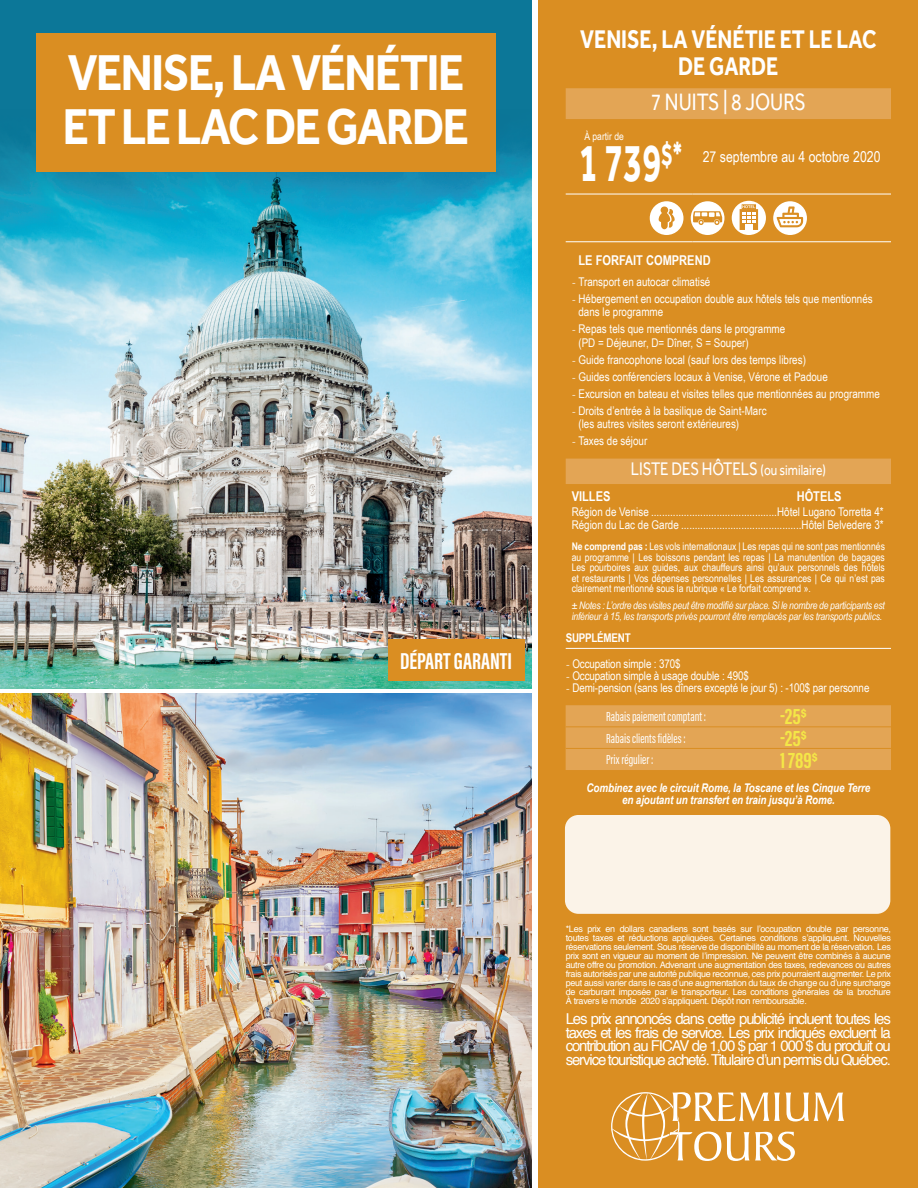
<style>
.page{position:relative;width:918px;height:1188px;background:#fff}
.page>*{position:absolute;margin:0;border:0;box-sizing:border-box;transform-origin:0 0}
.SousTitre1{font:700 55.65px "Effra";color:#fff;scale:.63 1}
.t1{font:700 51.75px/54px "Effra";letter-spacing:-.03em;color:#fff;scale:.87 1}
.t2{font:700 26.25px/27px "Effra";color:#fff;text-align:center;scale:.8 1}
.t3{font:24.3px "Effra";color:#fff;scale:.8 1}
.Titre_énumération_ba{font:700 23.7px "Acumin Pro Extra Cond";color:#fff}
.Titre_énumération_ba-2{font:700 22.5px "Acumin Pro Extra Cond";color:#f4e747}
.t4{font:18.75px "Effra";color:#fff;scale:.8 1}
.Texte_Cellule{font:15px/13.5px "Helvetica";letter-spacing:-.075em;color:#fff;text-align:justify}
.Titre_énumération_ba-3{font:15px "Arial Narrow";color:#fff}
.Titre_énumération_ba-4{font:13.5px "Acumin Pro Extra Cond";color:#fff}
.Titre_énumération_ba-5{font:700 13.5px "Arial Narrow";color:#fff}
.Titre_énumération_ba-6{font:12px/13.5px "Arial Narrow";color:#fff}
.Énumération_Bas{font:italic 700 12px/12px "Arial Narrow";letter-spacing:-.01em;color:#fff;text-align:center}
.Paragraph_Style_1{font:700 12px "Arial Narrow";letter-spacing:-.02em;color:#fff}
.Paragraph_Style_1-2{font:10.5px/10.5px "Arial Narrow";color:#fff;text-align:justify}
.Paragraph_Style_1-3{font:italic 10.5px/10.5px "Arial Narrow";letter-spacing:-.015em;color:#fff}
.SousTitre1-2{font:10.5px "Arial Narrow";color:#fff}
.Texte_Cellule-2{font:9px/9px "Helvetica";letter-spacing:-.03em;color:#fff;text-align:justify}
.s1{font-family:"Minion Pro"}
.s2{font-size:15px}
.s3{font-weight:700}
</style>
<div class="page">
<div style="left:0;top:0;width:532px;height:112px;background:#0c7798"></div>
<img style="left:0;top:198px;width:532px;height:490px">
<div style="left:539px;top:0;width:379px;height:1188px;background:#da8e22"></div>
<svg style="left:566px;top:88px;width:325px;height:396px"></svg>
<hr style="left:566px;top:194px;width:126px;height:1px;background:#fff">
<hr style="left:692px;top:194px;width:199px;height:1px;background:#fff">
<hr style="left:566px;top:241px;width:126px;height:1px;background:#fff">
<hr style="left:692px;top:241px;width:199px;height:1px;background:#fff">
<div style="left:650px;top:201px;width:33px;height:34px;background:#fff;border-radius:50%"></div>
<svg style="left:659px;top:207px;width:16px;height:22px"></svg>
<svg style="left:691px;top:201px;width:33px;height:34px"></svg>
<svg style="left:732px;top:201px;width:34px;height:34px"></svg>
<svg style="left:773px;top:201px;width:34px;height:34px"></svg>
<hr style="left:566px;top:648px;width:325px;height:1px;background:#fff">
<svg style="left:611px;top:1092px;width:233px;height:69px"></svg>
<div style="left:566px;top:705px;width:325px;height:65px;background:#e3a555"></div>
<hr style="left:566px;top:726px;width:187px;height:1px;background:#da8e22">
<hr style="left:753px;top:726px;width:138px;height:1px;background:#da8e22">
<hr style="left:566px;top:748px;width:187px;height:1px;background:#da8e22">
<hr style="left:753px;top:748px;width:138px;height:1px;background:#da8e22">
<div style="left:565px;top:815px;width:325px;height:99px;background:#fbf3e8;border-radius:14px"></div>
<img style="left:0;top:693px;width:532px;height:495px">
<div style="left:388px;top:639px;width:136px;height:42px;background:#da8e22"></div>
<svg style="left:0;top:112px;width:532px;height:86px;background:#178eaf"></svg>
<div style="left:36px;top:33px;width:460px;height:138px;background:#da8e22"></div>
<p class="t1" style="left:63px;top:45px;width:468px">VENISE, LA VÉNÉTIE<br>ET LE LAC DE GARDE</p>
<p class="Titre_énumération_ba" style="left:400px;top:646px;width:114px">DÉPART GARANTI</p>
<p class="t2" style="left:580px;top:25px;width:372px">VENISE, LA VÉNÉTIE ET LE LAC<br>DE GARDE</p>
<p class="t3" style="left:651px;top:88px;width:195px">7 NUITS | 8 JOURS</p>
<p class="SousTitre1-2" style="left:584px;top:129px;width:41px">À partir de</p>
<p class="SousTitre1" style="left:579px;top:129px;width:165px">1 739<sup>$*</sup></p>
<p class="Titre_énumération_ba-3" style="left:703px;top:146px;width:179px">27 septembre au 4 octobre 2020</p>
<p class="Titre_énumération_ba-5" style="left:578px;top:250px;width:134px">LE FORFAIT COMPREND</p>
<p class="Titre_énumération_ba-6" style="left:572px;top:274px;width:140px"><span class="s1">-</span> Transport en autocar climatisé</p>
<p class="Titre_énumération_ba-6" style="left:578px;top:291px;width:296px;text-indent:-7px"><span class="s1">-</span> Hébergement en occupation double aux hôtels tels que mentionnés dans le programme</p>
<p class="Titre_énumération_ba-6" style="left:578px;top:322px;width:208px;text-indent:-7px"><span class="s1">-</span> Repas tels que mentionnés dans le programme (PD = Déjeuner, D= Dîner, S = Souper)</p>
<p class="Titre_énumération_ba-6" style="left:572px;top:352px;width:236px"><span class="s1">-</span> Guide francophone local (sauf lors des temps libres)</p>
<p class="Titre_énumération_ba-6" style="left:572px;top:369px;width:258px"><span class="s1">-</span> Guides conférenciers locaux à Venise, Vérone et Padoue</p>
<p class="Titre_énumération_ba-6" style="left:572px;top:386px;width:310px"><span class="s1">-</span> Excursion en bateau et visites telles que mentionnées au programme</p>
<p class="Titre_énumération_ba-6" style="left:578px;top:403px;width:190px;text-indent:-7px"><span class="s1">-</span> Droits d’entrée à la basilique de Saint-Marc (les autres visites seront extérieures)</p>
<p class="Titre_énumération_ba-6" style="left:572px;top:434px;width:77px"><span class="s1">-</span> Taxes de séjour</p>
<p class="t4" style="left:631px;top:458px;width:245px">LISTE DES HÔTELS <span class="s2">(ou similaire)</span></p>
<p class="Titre_énumération_ba-5" style="left:572px;top:486px;width:40px">VILLES</p>
<p class="Titre_énumération_ba-5" style="left:797px;top:486px;width:46px">HÔTELS</p>
<p class="Titre_énumération_ba-6" style="left:572px;top:505px;width:313px">Région de Venise ..............................................Hôtel Lugano Torretta 4*</p>
<p class="Titre_énumération_ba-6" style="left:572px;top:517px;width:313px">Région du Lac de Garde ............................................Hôtel Belvedere 3*</p>
<p class="Paragraph_Style_1-2" style="left:572px;top:541px;width:315px"><span class="s3">Ne comprend pas :</span> Les vols internationaux | Les repas qui ne sont pas mentionnés au programme | Les boissons pendant les repas | La manutention de bagages Les pourboires aux guides, aux chauffeurs ainsi qu’aux personnels des hôtels et restaurants | Vos dépenses personnelles | Les assurances | Ce qui n’est pas clairement mentionné sous la rubrique « Le forfait comprend ».</p>
<p class="Paragraph_Style_1-3" style="left:572px;top:600px;width:315px">± Notes : L’ordre des visites peut être modifié sur place. Si le nombre de participants est inférieur à 15, les transports privés pourront être remplacés par les transports publics.</p>
<p class="Paragraph_Style_1" style="left:566px;top:629px;width:67px">SUPPLÉMENT</p>
<p class="Titre_énumération_ba-6" style="left:566px;top:656px;width:117px"><span class="s1">-</span> Occupation simple : 370$</p>
<p class="Titre_énumération_ba-6" style="left:566px;top:668px;width:185px"><span class="s1">-</span> Occupation simple à usage double : 490$</p>
<p class="Titre_énumération_ba-6" style="left:566px;top:680px;width:305px"><span class="s1">-</span> Demi-pension (sans les dîners excepté le jour 5) : -100$ par personne</p>
<p class="Titre_énumération_ba-4" style="left:606px;top:708px;width:101px">Rabais paiement comptant :</p>
<p class="Titre_énumération_ba-2" style="left:780px;top:703px;width:28px">-25$</p>
<p class="Titre_énumération_ba-4" style="left:606px;top:730px;width:81px">Rabais clients fidèles :</p>
<p class="Titre_énumération_ba-2" style="left:780px;top:725px;width:28px">-25$</p>
<p class="Titre_énumération_ba-4" style="left:606px;top:752px;width:49px">Prix régulier :</p>
<p class="Titre_énumération_ba-2" style="left:780px;top:746px;width:39px">1 789$</p>
<p class="Énumération_Bas" style="left:587px;top:781px;width:285px">Combinez avec le circuit Rome, la Toscane et les Cinque Terre en ajoutant un transfert en train jusqu’à Rome.</p>
<p class="Texte_Cellule-2" style="left:566px;top:924px;width:327px">*Les prix en dollars canadiens sont basés sur l’occupation double par personne, toutes taxes et réductions appliquées. Certaines conditions s’appliquent. Nouvelles réservations seulement. Sous réserve de disponibilité au moment de la réservation. Les prix sont en vigueur au moment de l’impression. Ne peuvent être combinés à aucune autre offre ou promotion. Advenant une augmentation des taxes, redevances ou autres frais autorisés par une autorité publique reconnue, ces prix pourraient augmenter. Le prix peut aussi varier dans le cas d’une augmentation du taux de change ou d’une surcharge de carburant imposée par le transporteur. Les conditions générales de la brochure À travers le monde 2020 s’appliquent. Dépôt non remboursable.</p>
<p class="Texte_Cellule" style="left:566px;top:1013px;width:327px">Les prix annoncés dans cette publicité incluent toutes les taxes et les frais de service. Les prix indiqués excluent la contribution au FICAV de 1,00 $ par 1 000 $ du produit ou service touristique acheté. Titulaire d’un permis du Québec.</p>
</div>
